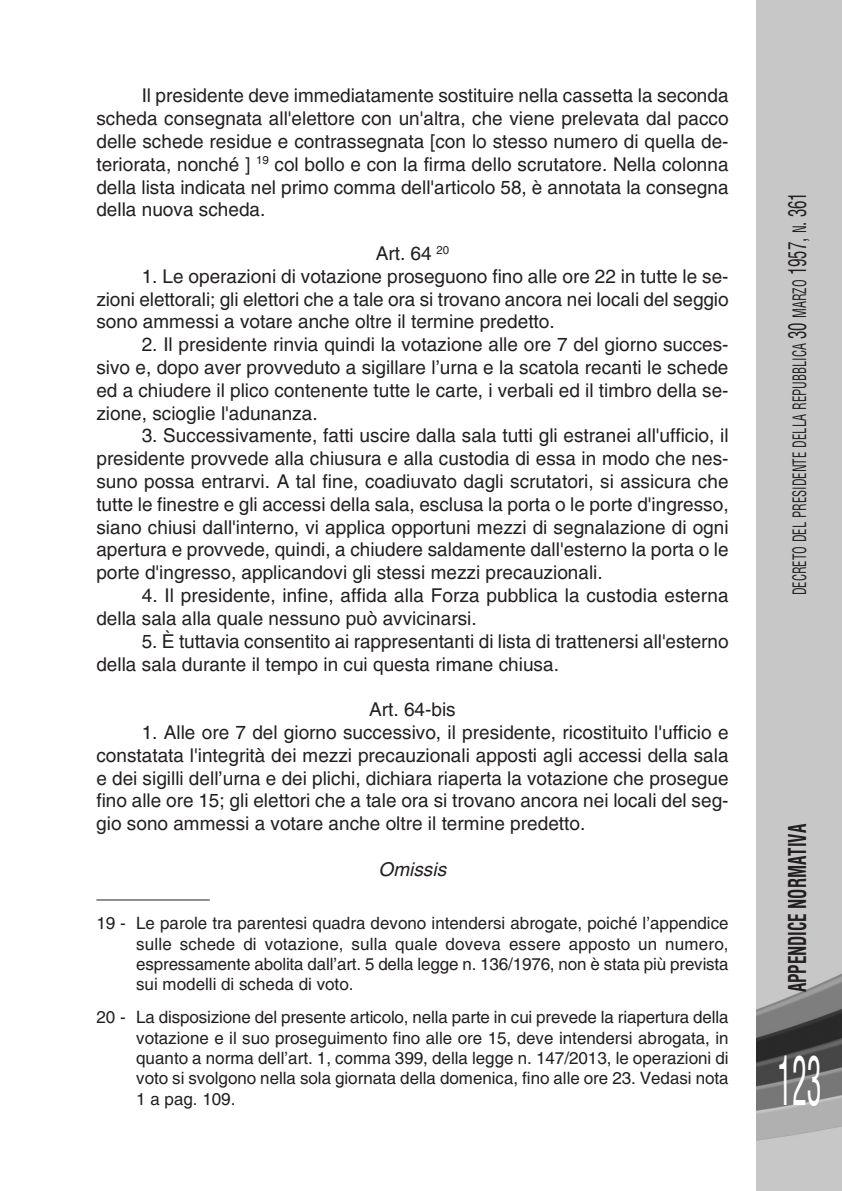
<style>
.page{position:relative;width:842px;height:1191px;background:#fff}
.page>*{position:absolute;margin:0;border:0;box-sizing:border-box;transform-origin:0 0}
.t1{font:condensed 66px "Helvetica";color:#fff;scale:.45 1}
.t2{font:700 condensed 24px "Helvetica";color:#231f20;scale:.7 1}
.t3{font:19px/22.8px "Helvetica";color:#231f20;text-align:justify}
.t4{font:italic 19px "Helvetica";color:#231f20}
.t5{font:condensed 18px "Helvetica";color:#231f20;scale:.7 1}
.t6{font:17px/20.4px "Helvetica";color:#231f20;text-align:justify}
.s1{font-size:24px}
</style>
<div class="page">
<img style="left:757px;top:0;width:85px;height:1191px">
<hr style="left:96px;top:899px;width:114px;height:1px;background:#231f20">
<p class="t3" style="left:96px;top:84px;width:634px;text-indent:45px">Il presidente deve immediatamente sostituire nella cassetta la seconda scheda consegnata all'elettore con un'altra, che viene prelevata dal pacco delle schede residue e contrassegnata [con lo stesso numero di quella de&shy;teriorata, nonché ] <sup>19</sup> col bollo e con la firma dello scrutatore. Nella colonna della lista indicata nel primo comma dell'articolo 58, è annotata la consegna della nuova scheda.</p>
<p class="t3" style="left:376px;top:242px;width:75px">Art. 64 <sup>20</sup></p>
<p class="t3" style="left:96px;top:265px;width:634px;text-indent:45px">1. Le operazioni di votazione proseguono fino alle ore 22 in tutte le se&shy;zioni elettorali; gli elettori che a tale ora si trovano ancora nei locali del seggio sono ammessi a votare anche oltre il termine predetto.</p>
<p class="t3" style="left:96px;top:333px;width:634px;text-indent:45px">2. Il presidente rinvia quindi la votazione alle ore 7 del giorno succes&shy;sivo e, dopo aver provveduto a sigillare l’urna e la scatola recanti le schede ed a chiudere il plico contenente tutte le carte, i verbali ed il timbro della se&shy;zione, scioglie l'adunanza.</p>
<p class="t3" style="left:96px;top:424px;width:634px;text-indent:45px">3. Successivamente, fatti uscire dalla sala tutti gli estranei all'ufficio, il presidente provvede alla chiusura e alla custodia di essa in modo che nes&shy;suno possa entrarvi. A tal fine, coadiuvato dagli scrutatori, si assicura che tutte le finestre e gli accessi della sala, esclusa la porta o le porte d'ingresso, siano chiusi dall'interno, vi applica opportuni mezzi di segnalazione di ogni apertura e provvede, quindi, a chiudere saldamente dall'esterno la porta o le porte d'ingresso, applicandovi gli stessi mezzi precauzionali.</p>
<p class="t3" style="left:96px;top:584px;width:634px;text-indent:45px">4. Il presidente, infine, affida alla Forza pubblica la custodia esterna della sala alla quale nessuno può avvicinarsi.</p>
<p class="t3" style="left:96px;top:630px;width:634px;text-indent:45px">5. È tuttavia consentito ai rappresentanti di lista di trattenersi all'esterno della sala durante il tempo in cui questa rimane chiusa.</p>
<p class="t3" style="left:369px;top:698px;width:88px">Art. 64-bis</p>
<p class="t3" style="left:96px;top:721px;width:634px;text-indent:45px">1. Alle ore 7 del giorno successivo, il presidente, ricostituito l'ufficio e constatata l'integrità dei mezzi precauzionali apposti agli accessi della sala e dei sigilli dell’urna e dei plichi, dichiara riaperta la votazione che prosegue fino alle ore 15; gli elettori che a tale ora si trovano ancora nei locali del seg&shy;gio sono ammessi a votare anche oltre il termine predetto.</p>
<p class="t4" style="left:379px;top:858px;width:69px">Omissis</p>
<p class="t6" style="left:136px;top:913px;width:594px;text-indent:-40px">19 - Le parole tra parentesi quadra devono intendersi abrogate, poiché l’appendice sulle schede di votazione, sulla quale doveva essere apposto un numero, espressamente abolita dall’art. 5 della legge n. 136/1976, non è stata più prevista sui modelli di scheda di voto.</p>
<p class="t6" style="left:136px;top:1007px;width:594px;text-indent:-40px">20 - La disposizione del presente articolo, nella parte in cui prevede la riapertura della votazione e il suo proseguimento fino alle ore 15, deve intendersi abrogata, in quanto a norma dell’art. 1, comma 399, della legge n. 147/2013, le operazioni di voto si svolgono nella sola giornata della domenica, fino alle ore 23. Vedasi nota 1 a pag. 109.</p>
<p class="t5" style="left:789px;top:595px;width:578px;rotate:-90deg">DECRETO DEL PRESIDENTE DELLA REPUBBLICA <span class="s1">30</span> MARZO <span class="s1">1957,</span> N<span class="s1">. 361</span></p>
<p class="t2" style="left:784px;top:992px;width:242px;rotate:-90deg">APPENDICE NORMATIVA</p>
<p class="t1" style="left:777px;top:1043px;width:100px">123</p>
</div>
